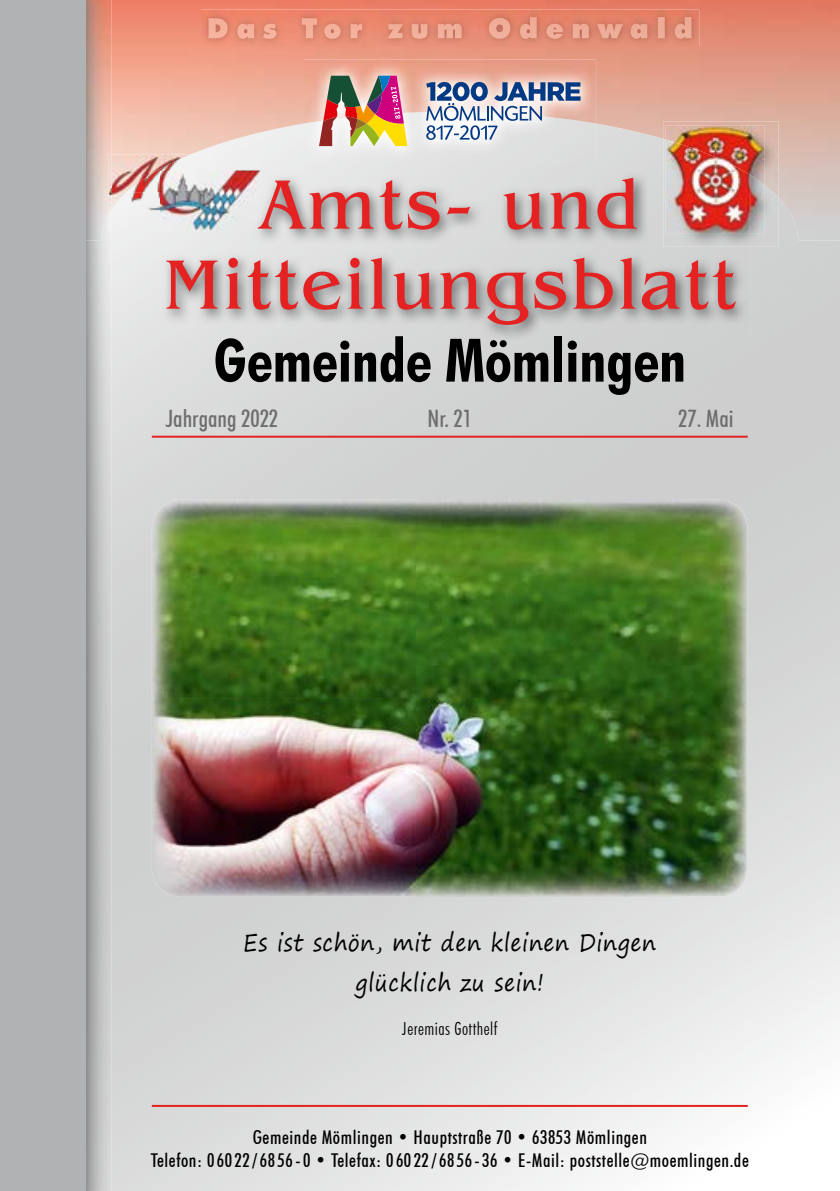
<style>
.page{position:relative;width:840px;height:1191px;background:#fff}
.page>*{position:absolute;margin:0;border:0;box-sizing:border-box;transform-origin:0 0}
.t1{font:72px/80px "Benguiat IT Cby BT";letter-spacing:.05em;color:#e42222;text-align:center}
.t2{font:700 condensed 60px "Futura BT";color:#000}
.t3{font:24px/40.2px "Segoe Print";letter-spacing:.03em;color:#000;text-align:center;scale:.88 1}
.t4{font:500 condensed 24px "Futura BT";color:#6e6e6e}
.t5{font:500 condensed 19px/22.8px "Futura BT";letter-spacing:.03em;color:#000;text-align:center}
.t6{font:300 condensed 18px "Futura BT";letter-spacing:.03em;color:#000}
</style>
<div class="page">
<img style="left:112px;top:870px;width:675px;height:321px">
<img style="left:721px;top:240px;width:68px;height:630px">
<img style="left:85px;top:0;width:754px;height:240px">
<img style="left:85px;top:215px;width:27px;height:976px">
<div style="left:0;top:0;width:85px;height:1191px;background:#b1b2b3"></div>
<img style="left:161px;top:171px;width:588px;height:169px">
<img style="left:260px;top:178px;width:376px;height:52px">
<img style="left:201px;top:9px;width:498px;height:37px">
<img style="left:208px;top:17px;width:483px;height:22px">
<hr style="left:152px;top:436px;width:595px;height:2px;background:#e42222">
<img style="left:190px;top:154px;width:20px;height:17px">
<img style="left:210px;top:154px;width:50px;height:17px">
<img style="left:112px;top:209px;width:49px;height:21px">
<img style="left:112px;top:154px;width:78px;height:55px">
<img style="left:108px;top:215px;width:4px;height:15px">
<img style="left:108px;top:154px;width:4px;height:61px">
<img style="left:161px;top:171px;width:99px;height:59px">
<img style="left:258px;top:178px;width:2px;height:52px">
<img style="left:749px;top:198px;width:29px;height:49px">
<img style="left:663px;top:121px;width:115px;height:77px">
<img style="left:663px;top:171px;width:86px;height:76px">
<img style="left:749px;top:185px;width:15px;height:49px">
<img style="left:665px;top:126px;width:99px;height:59px">
<img style="left:665px;top:171px;width:84px;height:63px">
<svg style="left:742px;top:171px;width:7px;height:4px"></svg>
<hr style="left:152px;top:1105px;width:595px;height:2px;background:#e42222">
<img style="left:304px;top:124px;width:291px;height:38px">
<img style="left:304px;top:60px;width:291px;height:64px">
<svg style="left:426px;top:82px;width:154px;height:58px"></svg>
<img style="left:319px;top:76px;width:88px;height:70px">
<img style="left:152px;top:500px;width:595px;height:396px">
<h1 class="t1" style="left:164px;top:164px;width:572px">Amts- und<br>Mitteilungsblatt</h1>
<h2 class="t2" style="left:213px;top:324px;width:473px">Gemeinde Mömlingen</h2>
<p class="t4" style="left:166px;top:403px;width:114px">Jahrgang 2022</p>
<p class="t4" style="left:427px;top:403px;width:46px">Nr. 21</p>
<p class="t4" style="left:677px;top:403px;width:57px">27. Mai</p>
<p class="t3" style="left:243px;top:921px;width:470px">Es ist schön, mit den kleinen Dingen glücklich zu sein!</p>
<p class="t6" style="left:402px;top:1018px;width:97px">Jeremias Gotthelf</p>
<p class="t5" style="left:151px;top:1126px;width:599px">Gemeinde Mömlingen • Hauptstraße 70 • 63853 Mömlingen<br>Telefon: 06022/6856-0 • Telefax: 06022/6856-36 • E-Mail: poststelle@moemlingen.de</p>
</div>
